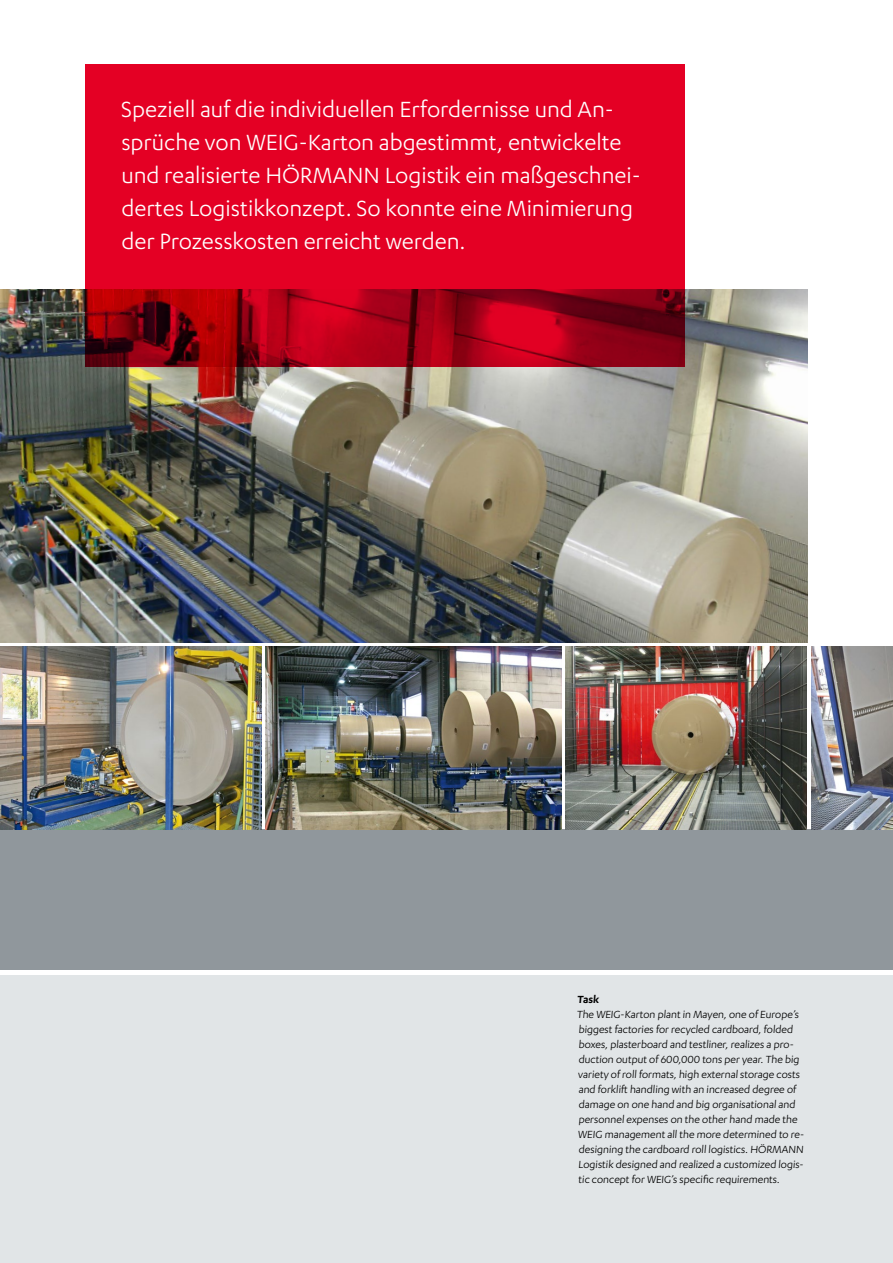
<style>
.page{position:relative;width:893px;height:1263px;background:#fff}
.page>*{position:absolute;margin:0;border:0;box-sizing:border-box;transform-origin:0 0}
.t1{font:25.5px/33px "Karbon";letter-spacing:-.005em;color:#fff}
.t2{font:12px/15px "Karbon";letter-spacing:-.01em;color:#000}
.t3{font:600 12px "Karbon";color:#000}
</style>
<div class="page">
<div style="left:0;top:829px;width:893px;height:140px;background:#90979c"></div>
<div style="left:0;top:976px;width:893px;height:287px;background:#e1e5e7"></div>
<img style="left:811px;top:646px;width:82px;height:183px">
<img style="left:0;top:289px;width:808px;height:353px">
<svg style="left:85px;top:64px;width:600px;height:302px;background:#d0001f"></svg>
<img style="left:566px;top:646px;width:241px;height:183px">
<img style="left:266px;top:646px;width:295px;height:183px">
<img style="left:0;top:646px;width:261px;height:183px">
<p class="t1" style="left:121px;top:93px;width:521px">Speziell auf die individuellen Erfordernisse und An&shy;sprüche von WEIG-Karton abgestimmt, entwickelte und realisierte HÖRMANN Logistik ein maßgeschnei&shy;dertes Logistikkonzept. So konnte eine Minimierung der Prozesskosten erreicht werden.</p>
<p class="t3" style="left:577px;top:993px;width:24px">Task</p>
<p class="t2" style="left:577px;top:1007px;width:230px">The WEIG-Karton plant in Mayen, one of Europe’s biggest factories for recycled cardboard, folded boxes, plasterboard and testliner, realizes a pro&shy;duction output of 600,000 tons per year. The big variety of roll formats, high external storage costs and forklift handling with an increased degree of damage on one hand and big organisational and personnel expenses on the other hand made the WEIG management all the more determined to re&shy;designing the cardboard roll logistics. HÖRMANN Logistik designed and realized a customized logis&shy;tic concept for WEIG’s specific requirements.</p>
</div>
